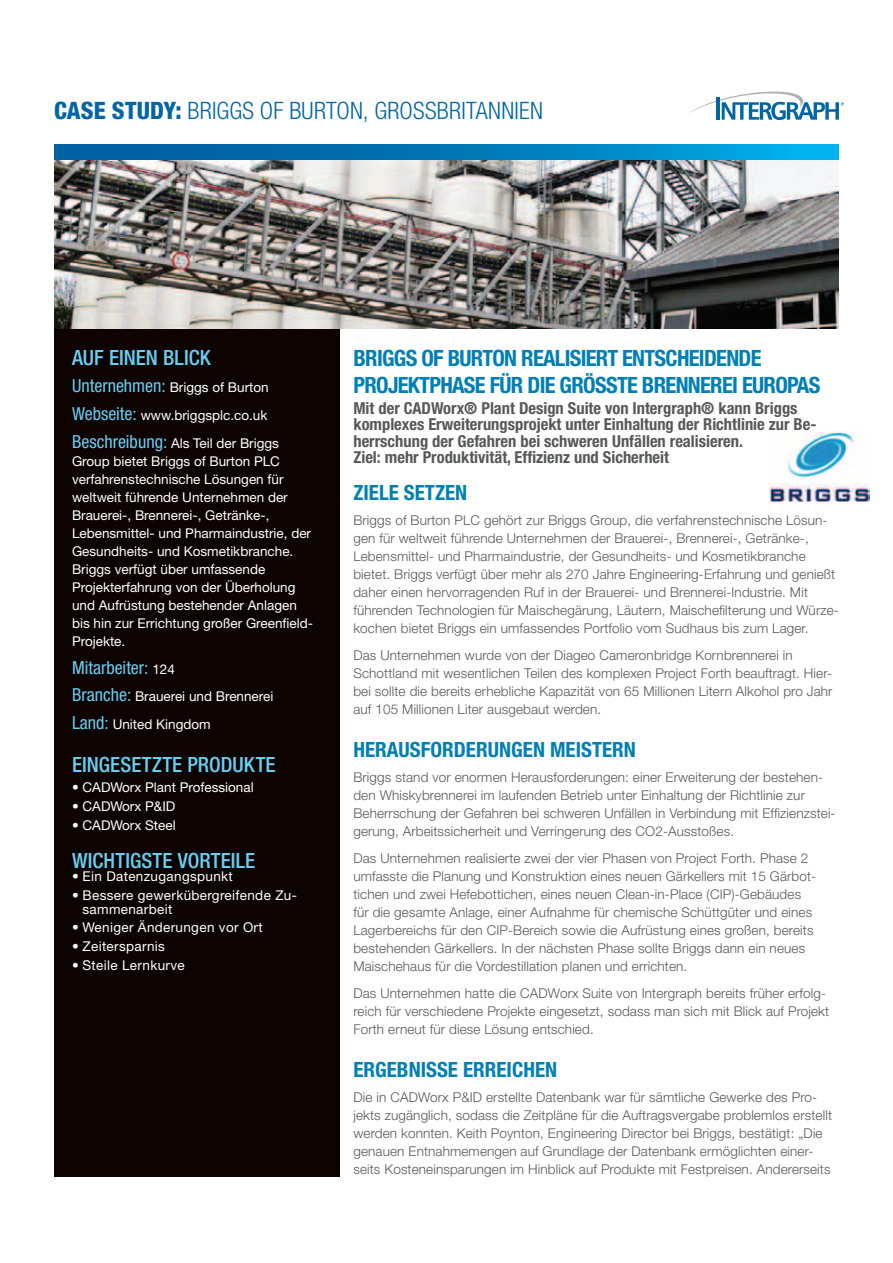
<style>
.page{position:relative;width:893px;height:1263px;background:#fff}
.page>*{position:absolute;margin:0;border:0;box-sizing:border-box;transform-origin:0 0}
.t1{font:300 condensed 24px "Helvetica Neue LT Std";letter-spacing:.01em;color:#0065a4}
.t2{font:700 condensed 22.5px/27px "Helvetica Neue LT Std";letter-spacing:-.03em;color:#007fb4}
.t3{font:700 condensed 21px "Helvetica Neue LT Std";color:#007fb4}
.t4{font:500 condensed 21px "Helvetica Neue LT Std";letter-spacing:.005em;color:#68cef3}
.t5{font:condensed 18px "Helvetica Neue LT Std";color:#68cef3}
.t6{font:700 condensed 16.5px/16.5px "Helvetica Neue LT Std";color:#57585a}
.t7{font:300 13.5px/18px "Helvetica Neue LT Std";letter-spacing:.01em;color:#57585a}
.t8{font:13.5px/18px "Helvetica Neue LT Std";color:#fff}
.t9{font:13.5px/13.5px "Helvetica Neue LT Std";letter-spacing:.025em;color:#fff}
.s1{font-weight:800}
.s2{font-stretch:condensed;font-size:18px;color:#68cef3}
.s3{font-stretch:normal;font-size:13.5px;color:#fff}
</style>
<div class="page">
<img style="left:770px;top:432px;width:100px;height:69px">
<svg style="left:690px;top:92px;width:154px;height:28px"></svg>
<div style="left:54px;top:328px;width:286px;height:849px;background:#0d0401"></div>
<svg style="left:54px;top:144px;width:785px;height:17px;background:#0b81bb"></svg>
<img style="left:54px;top:161px;width:785px;height:167px">
<h1 class="t1" style="left:54px;top:97px;width:490px"><span class="s1">CASE STUDY:</span> BRIGGS OF BURTON, GROSSBRITANNIEN</h1>
<h3 class="t4" style="left:72px;top:344px;width:140px">AUF EINEN BLICK</h3>
<p class="t8" style="left:72px;top:373px;width:209px;line-height:27.8px"><span class="s2">Unternehmen:</span> Briggs of Burton<br><span class="s2">Webseite:</span> www.briggsplc.co.uk<br><span class="s2">Beschreibung:</span> Als Teil der Briggs</p>
<p class="t8" style="left:72px;top:452px;width:243px">Group bietet Briggs of Burton PLC verfahrenstechnische Lösungen für weltweit führende Unternehmen der Brauerei-, Brennerei-, Getränke-, Lebensmittel- und Pharmaindustrie, der Gesundheits- und Kosmetikbranche.<br>Briggs verfügt über umfassende Projekterfahrung von der Überholung und Aufrüstung bestehender Anlagen bis hin zur Errichtung großer Greenfield-Projekte.</p>
<h3 class="t5" style="left:72px;top:657px;width:104px">Mitarbeiter: <span class="s3">124</span></h3>
<p class="t8" style="left:72px;top:682px;width:203px;line-height:27.8px"><span class="s2">Branche:</span> Brauerei und Brennerei<br><span class="s2">Land:</span> United Kingdom</p>
<h3 class="t4" style="left:72px;top:752px;width:203px">EINGESETZTE PRODUKTE</h3>
<p class="t8" style="left:72px;top:778px;width:183px">• CADWorx Plant Professional</p>
<p class="t8" style="left:72px;top:797px;width:105px">• CADWorx P&amp;ID</p>
<p class="t8" style="left:72px;top:815px;width:105px">• CADWorx Steel</p>
<h3 class="t4" style="left:72px;top:848px;width:185px">WICHTIGSTE VORTEILE</h3>
<p class="t9" style="left:72px;top:869px;width:162px">• Ein Datenzugangspunkt</p>
<p class="t9" style="left:83px;top:888px;width:216px;text-indent:-11px">• Bessere gewerkübergreifende Zu&shy;sammenarbeit</p>
<p class="t9" style="left:72px;top:920px;width:192px">• Weniger Änderungen vor Ort</p>
<p class="t9" style="left:72px;top:939px;width:95px">• Zeitersparnis</p>
<p class="t9" style="left:72px;top:958px;width:114px">• Steile Lernkurve</p>
<h2 class="t2" style="left:353px;top:344px;width:468px">Briggs of Burton realisiert entscheidende<br>Projektphase für die gröSSte Brennerei Europas</h2>
<p class="t6" style="left:353px;top:400px;width:465px">Mit der CADWorx® Plant Design Suite von Intergraph® kann Briggs komplexes Erweiterungsprojekt unter Einhaltung der Richtlinie zur Be&shy;herrschung der Gefahren bei schweren Unfällen realisieren.<br>Ziel: mehr Produktivität, Effizienz und Sicherheit</p>
<h3 class="t3" style="left:353px;top:480px;width:115px">Ziele setzen</h3>
<p class="t7" style="left:353px;top:511px;width:487px">Briggs of Burton PLC gehört zur Briggs Group, die verfahrenstechnische Lösun&shy;gen für weltweit führende Unternehmen der Brauerei-, Brennerei-, Getränke-, Lebensmittel- und Pharmaindustrie, der Gesundheits- und Kosmetikbranche bietet. Briggs verfügt über mehr als 270 Jahre Engineering-Erfahrung und genießt daher einen hervorragenden Ruf in der Brauerei- und Brennerei-Industrie. Mit führenden Technologien für Maischegärung, Läutern, Maischefilterung und Würze&shy;kochen bietet Briggs ein umfassendes Portfolio vom Sudhaus bis zum Lager.</p>
<p class="t7" style="left:353px;top:646px;width:481px">Das Unternehmen wurde von der Diageo Cameronbridge Kornbrennerei in Schottland mit wesentlichen Teilen des komplexen Project Forth beauftragt. Hier&shy;bei sollte die bereits erhebliche Kapazität von 65 Millionen Litern Alkohol pro Jahr auf 105 Millionen Liter ausgebaut werden.</p>
<h3 class="t3" style="left:353px;top:737px;width:284px">Herausforderungen meistern</h3>
<p class="t7" style="left:353px;top:768px;width:484px">Briggs stand vor enormen Herausforderungen: einer Erweiterung der bestehen&shy;den Whiskybrennerei im laufenden Betrieb unter Einhaltung der Richtlinie zur Beherrschung der Gefahren bei schweren Unfällen in Verbindung mit Effizienzstei&shy;gerung, Arbeitssicherheit und Verringerung des CO2-Ausstoßes.</p>
<p class="t7" style="left:353px;top:849px;width:464px">Das Unternehmen realisierte zwei der vier Phasen von Project Forth. Phase 2 umfasste die Planung und Konstruktion eines neuen Gärkellers mit 15 Gärbot&shy;tichen und zwei Hefebottichen, eines neuen Clean-in-Place (CIP)-Gebäudes für die gesamte Anlage, einer Aufnahme für chemische Schüttgüter und eines Lagerbereichs für den CIP-Bereich sowie die Aufrüstung eines großen, bereits bestehenden Gärkellers. In der nächsten Phase sollte Briggs dann ein neues Maischehaus für die Vordestillation planen und errichten.</p>
<p class="t7" style="left:353px;top:984px;width:477px">Das Unternehmen hatte die CADWorx Suite von Intergraph bereits früher erfolg&shy;reich für verschiedene Projekte eingesetzt, sodass man sich mit Blick auf Projekt<br>Forth erneut für diese Lösung entschied.</p>
<h3 class="t3" style="left:353px;top:1057px;width:205px">Ergebnisse erreichen</h3>
<p class="t7" style="left:353px;top:1088px;width:480px">Die in CADWorx P&amp;ID erstellte Datenbank war für sämtliche Gewerke des Pro&shy;jekts zugänglich, sodass die Zeitpläne für die Auftragsvergabe problemlos erstellt werden konnten. Keith Poynton, Engineering Director bei Briggs, bestätigt: „Die genauen Entnahmemengen auf Grundlage der Datenbank ermöglichten einer&shy;seits Kosteneinsparungen im Hinblick auf Produkte mit Festpreisen. Andererseits</p>
</div>
